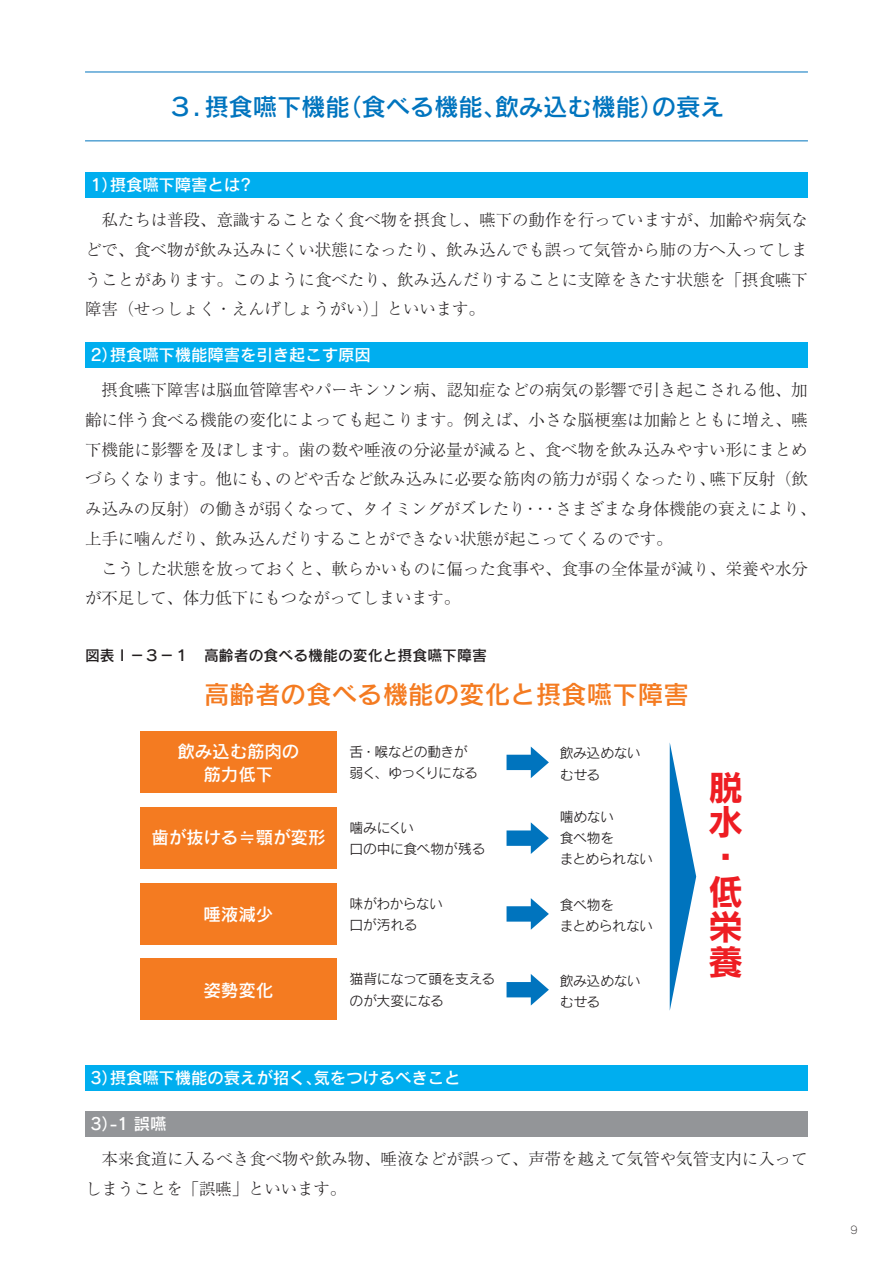
<style>
.page{position:relative;width:893px;height:1263px;background:#fff}
.page>*{position:absolute;margin:0;border:0;box-sizing:border-box;transform-origin:0 0}
.t1{font:35.1px/34.8px "Rodin Pro B";color:#ee1d23}
.t2{font:25.5px "Rodin Pro DB";color:#f47b21}
.t3{font:24.45px "Rodin Pro DB";letter-spacing:-.01em;color:#0074be}
.t4{font:17.55px/23.4px "Rodin Pro DB";letter-spacing:-.01em;color:#fff;text-align:center}
.t5{font:300 16.5px/29.7px "Ryumin Pro";letter-spacing:-.005em;color:#231f20}
.t6{font:16.5px "Rodin Pro DB";letter-spacing:-.01em;color:#fff}
.t7{font:14.85px "Rodin Pro DB";color:#231f20}
.t8{font:13.8px/21.3px "Rodin Pro M";letter-spacing:-.03em;color:#231f20}
.t9{font:13.8px/21.3px "Rodin Pro M";letter-spacing:-.06em;color:#231f20}
.t10{font:10.65px "Rodin Pro L";color:#231f20}
</style>
<div class="page">
<hr style="left:85px;top:72px;width:723px;height:1px;background:#0074be">
<hr style="left:85px;top:140px;width:723px;height:1px;background:#0074be">
<div style="left:85px;top:172px;width:723px;height:25px;background:#00aeef"></div>
<div style="left:85px;top:342px;width:723px;height:25px;background:#00aeef"></div>
<div style="left:85px;top:1065px;width:723px;height:25px;background:#00aeef"></div>
<div style="left:85px;top:1111px;width:723px;height:25px;background:#939598"></div>
<svg style="left:670px;top:744px;width:26px;height:265px"></svg>
<div style="left:140px;top:731px;width:197px;height:62px;background:#f47b21"></div>
<svg style="left:507px;top:747px;width:42px;height:31px"></svg>
<div style="left:140px;top:807px;width:197px;height:61px;background:#f47b21"></div>
<svg style="left:507px;top:822px;width:42px;height:32px"></svg>
<div style="left:140px;top:883px;width:197px;height:61px;background:#f47b21"></div>
<svg style="left:507px;top:898px;width:42px;height:32px"></svg>
<div style="left:140px;top:959px;width:197px;height:61px;background:#f47b21"></div>
<svg style="left:507px;top:974px;width:42px;height:31px"></svg>
<h3 class="t3" style="left:168px;top:91px;width:558px">３．摂食嚥下機能（食べる機能、飲み込む機能）の衰え</h3>
<p class="t6" style="left:90px;top:174px;width:163px">1）摂食嚥下障害とは?</p>
<p class="t5" style="left:85px;top:204px;width:724px;text-align:justify">　私たちは普段、意識することなく食べ物を摂食し、嚥下の動作を行っていますが、加齢や病気などで、食べ物が飲み込みにくい状態になったり、飲み込んでも誤って気管から肺の方へ入ってしまうことがあります。このように食べたり、飲み込んだりすることに支障をきたす状態を「摂食嚥下障害（せっしょく・えんげしょうがい）」といいます。</p>
<p class="t6" style="left:90px;top:344px;width:282px">2）摂食嚥下機能障害を引き起こす原因</p>
<p class="t5" style="left:85px;top:374px;width:733px">　摂食嚥下障害は脳血管障害やパーキンソン病、認知症などの病気の影響で引き起こされる他、加齢に伴う食べる機能の変化によっても起こります。例えば、小さな脳梗塞は加齢とともに増え、嚥下機能に影響を及ぼします。歯の数や唾液の分泌量が減ると、食べ物を飲み込みやすい形にまとめづらくなります。他にも、のどや舌など飲み込みに必要な筋肉の筋力が弱くなったり、嚥下反射（飲み込みの反射）の働きが弱くなって、タイミングがズレたり・・・さまざまな身体機能の衰えにより、上手に噛んだり、飲み込んだりすることができない状態が起こってくるのです。<br>　こうした状態を放っておくと、軟らかいものに偏った食事や、食事の全体量が減り、栄養や水分が不足して、体力低下にもつながってしまいます。</p>
<p class="t7" style="left:85px;top:645px;width:403px">図表Ⅰ－３－１　高齢者の食べる機能の変化と摂食嚥下障害</p>
<h2 class="t2" style="left:204px;top:678px;width:486px">高齢者の食べる機能の変化と摂食嚥下障害</h2>
<p class="t4" style="left:177px;top:738px;width:124px">飲み込む筋肉の筋力低下</p>
<p class="t9" style="left:350px;top:741px;width:130px">舌・喉などの動きが弱く、ゆっくりになる</p>
<p class="t8" style="left:560px;top:742px;width:82px">飲み込めないむせる</p>
<p class="t4" style="left:151px;top:825px;width:176px">歯が抜ける≒顎が変形</p>
<p class="t8" style="left:350px;top:816px;width:137px">噛みにくい<br>口の中に食べ物が残る</p>
<p class="t8" style="left:560px;top:805px;width:95px">噛めない<br>食べ物を<br>まとめられない</p>
<p class="t4" style="left:204px;top:902px;width:71px">唾液減少</p>
<p class="t8" style="left:350px;top:892px;width:95px">味がわからない口が汚れる</p>
<p class="t8" style="left:560px;top:893px;width:95px">食べ物を<br>まとめられない</p>
<p class="t4" style="left:204px;top:977px;width:71px">姿勢変化</p>
<p class="t8" style="left:350px;top:968px;width:147px">猫背になって頭を支えるのが大変になる</p>
<p class="t8" style="left:560px;top:969px;width:82px">飲み込めないむせる</p>
<h1 class="t1" style="left:708px;top:768px;width:35px">脱水・低栄養</h1>
<p class="t6" style="left:90px;top:1067px;width:372px">3）摂食嚥下機能の衰えが招く、気をつけるべきこと</p>
<p class="t6" style="left:90px;top:1112px;width:78px">3）-1 誤嚥</p>
<p class="t5" style="left:85px;top:1142px;width:724px">　本来食道に入るべき食べ物や飲み物、唾液などが誤って、声帯を越えて気管や気管支内に入ってしまうことを「誤嚥」といいます。</p>
<p class="t10" style="left:850px;top:1223px;width:9px">9</p>
</div>
